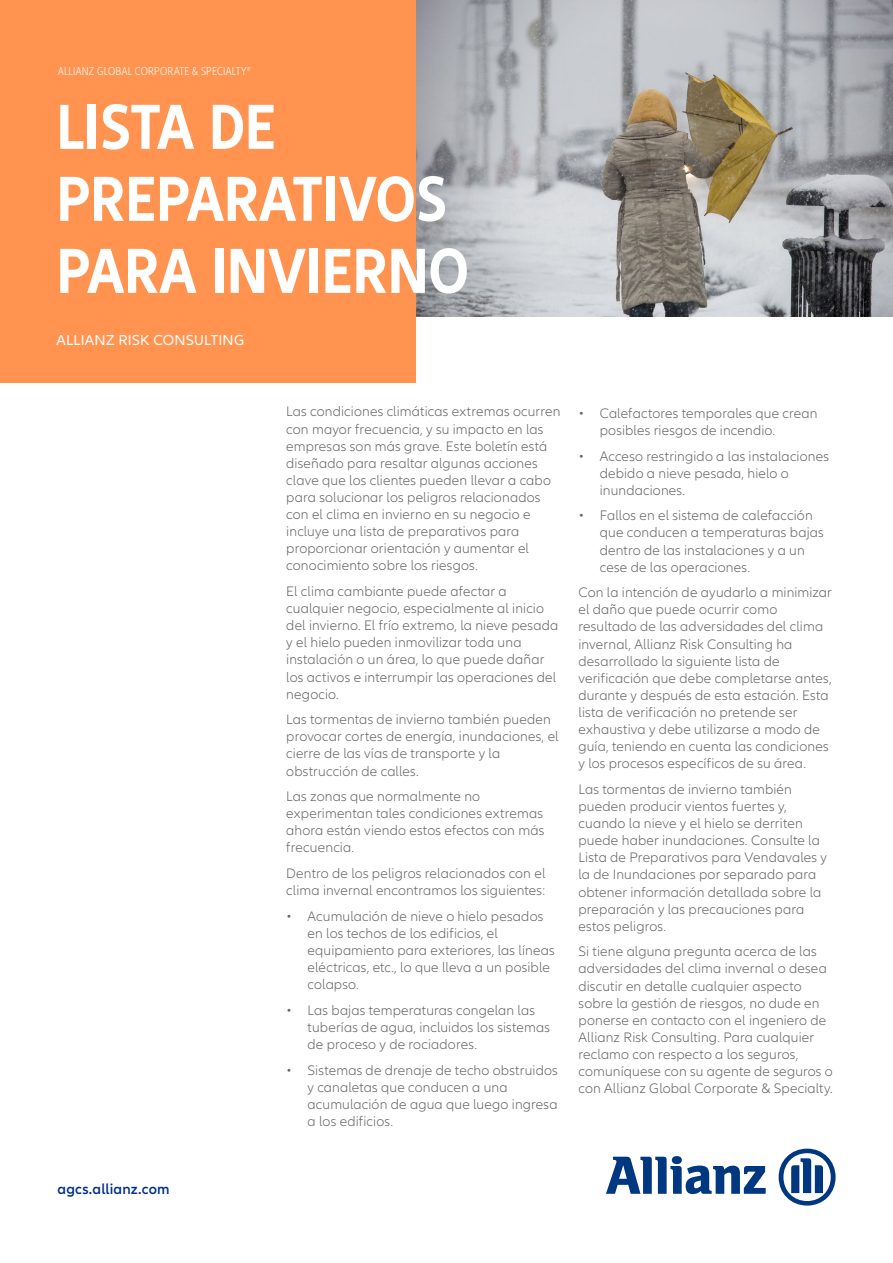
<style>
.page{position:relative;width:893px;height:1263px;background:#fff}
.page>*{position:absolute;margin:0;border:0;box-sizing:border-box;transform-origin:0 0}
.t1{font:700 condensed 66px/72px "Allianz Neo";color:#fff}
.t2{font:15px "Allianz Neo";letter-spacing:.01em;color:#fff}
.t3{font:600 15px "Allianz Neo";letter-spacing:.01em;color:#002f87}
.t4{font:300 14.25px/17.1px "Allianz Neo";letter-spacing:.01em;color:#636466}
.t5{font:300 condensed 12px "Allianz Neo";letter-spacing:.025em;color:#fff}
</style>
<div class="page">
<img style="left:415px;top:0;width:478px;height:316px">
<svg style="left:606px;top:1156px;width:160px;height:38px"></svg>
<svg style="left:779px;top:1148px;width:57px;height:57px"></svg>
<div style="left:0;top:0;width:415px;height:383px;background:#ff934f"></div>
<p class="t5" style="left:58px;top:65px;width:194px">ALLIANZ GLOBAL CORPORATE &amp; SPECIALTY®</p>
<h1 class="t1" style="left:57px;top:92px;width:414px">LISTA DE<br>PREPARATIVOS<br>PARA INVIERNO</h1>
<p class="t2" style="left:57px;top:332px;width:189px">ALLIANZ RISK CONSULTING</p>
<p class="t3" style="left:57px;top:1180px;width:114px">agcs.allianz.com</p>
<p class="t4" style="left:286px;top:404px;width:276px">Las condiciones climáticas extremas ocurren con mayor frecuencia, y su impacto en las empresas son más grave. Este boletín está diseñado para resaltar algunas acciones clave que los clientes pueden llevar a cabo para solucionar los peligros relacionados con el clima en invierno en su negocio e incluye una lista de preparativos para proporcionar orientación y aumentar el conocimiento sobre los riesgos.</p>
<p class="t4" style="left:286px;top:583px;width:273px">El clima cambiante puede afectar a cualquier negocio, especialmente al inicio del invierno. El frío extremo, la nieve pesada y el hielo pueden inmovilizar toda una instalación o un área, lo que puede dañar los activos e interrumpir las operaciones del negocio.</p>
<p class="t4" style="left:286px;top:711px;width:274px">Las tormentas de invierno también pueden provocar cortes de energía, inundaciones, el cierre de las vías de transporte y la obstrucción de calles.</p>
<p class="t4" style="left:286px;top:788px;width:259px">Las zonas que normalmente no experimentan tales condiciones extremas ahora están viendo estos efectos con más frecuencia.</p>
<p class="t4" style="left:286px;top:865px;width:261px">Dentro de los peligros relacionados con el clima invernal encontramos los siguientes:</p>
<p class="t4" style="left:308px;top:908px;width:249px;text-indent:-21px">• Acumulación de nieve o hielo pesados en los techos de los edificios, el equipamiento para exteriores, las líneas eléctricas, etc., lo que lleva a un posible colapso.</p>
<p class="t4" style="left:308px;top:1002px;width:244px;text-indent:-21px">• Las bajas temperaturas congelan las tuberías de agua, incluidos los sistemas de proceso y de rociadores.</p>
<p class="t4" style="left:308px;top:1062px;width:252px;text-indent:-21px">• Sistemas de drenaje de techo obstruidos y canaletas que conducen a una acumulación de agua que luego ingresa a los edificios.</p>
<p class="t4" style="left:600px;top:405px;width:219px;text-indent:-21px">• Calefactores temporales que crean posibles riesgos de incendio.</p>
<p class="t4" style="left:600px;top:448px;width:231px;text-indent:-21px">• Acceso restringido a las instalaciones debido a nieve pesada, hielo o inundaciones.</p>
<p class="t4" style="left:600px;top:507px;width:225px;text-indent:-21px">• Fallos en el sistema de calefacción que conducen a temperaturas bajas dentro de las instalaciones y a un cese de las operaciones.</p>
<p class="t4" style="left:578px;top:584px;width:255px">Con la intención de ayudarlo a minimizar el daño que puede ocurrir como resultado de las adversidades del clima invernal, Allianz Risk Consulting ha desarrollado la siguiente lista de verificación que debe completarse antes, durante y después de esta estación. Esta lista de verificación no pretende ser exhaustiva y debe utilizarse a modo de guía, teniendo en cuenta las condiciones y los procesos específicos de su área.</p>
<p class="t4" style="left:578px;top:781px;width:250px">Las tormentas de invierno también pueden producir vientos fuertes y, cuando la nieve y el hielo se derriten puede haber inundaciones. Consulte la Lista de Preparativos para Vendavales y la de Inundaciones por separado para obtener información detallada sobre la preparación y las precauciones para estos peligros.</p>
<p class="t4" style="left:578px;top:943px;width:256px">Si tiene alguna pregunta acerca de las adversidades del clima invernal o desea discutir en detalle cualquier aspecto sobre la gestión de riesgos, no dude en ponerse en contacto con el ingeniero de Allianz Risk Consulting. Para cualquier reclamo con respecto a los seguros, comuníquese con su agente de seguros o con Allianz Global Corporate &amp; Specialty.</p>
</div>
